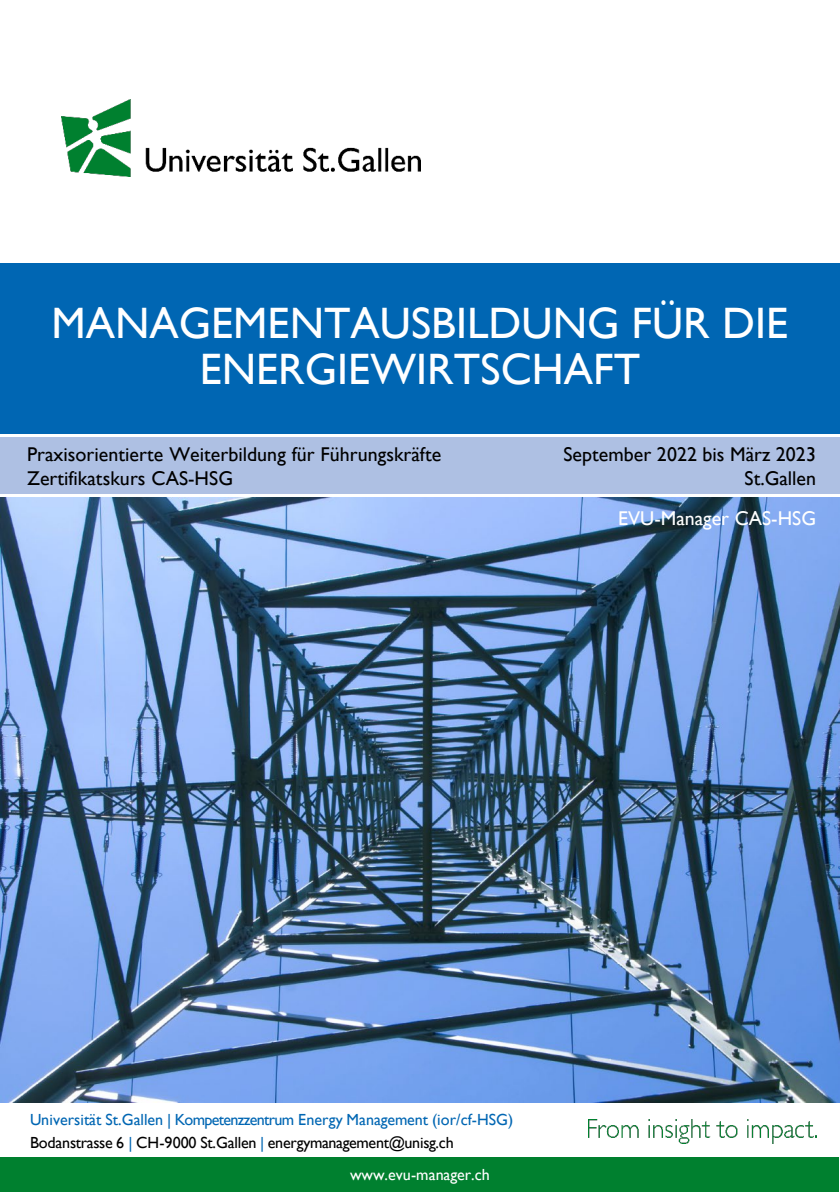
<style>
.page{position:relative;width:840px;height:1192px;background:#fff}
.page>*{position:absolute;margin:0;border:0;box-sizing:border-box;transform-origin:0 0}
.t1{font:44px/46px "Gill Sans";color:#fff;text-align:center}
.t2{font:20px "Gill Sans";letter-spacing:.005em;color:#000}
.t3{font:20px "Gill Sans";color:#fff}
.t4{font:16px "Gill Sans";letter-spacing:-.005em;color:#0066b3}
.t5{font:16px "Gill Sans";letter-spacing:-.015em;color:#000}
.t6{font:16px "Gill Sans";letter-spacing:-.005em;color:#fff}
.s1{color:#0066b3}
</style>
<div class="page">
<img style="left:62px;top:99px;width:358px;height:77px">
<img style="left:588px;top:1119px;width:228px;height:24px">
<div style="left:0;top:1157px;width:839px;height:34px;background:#00802f"></div>
<div style="left:0;top:437px;width:840px;height:57px;background:#aec0e3"></div>
<div style="left:0;top:263px;width:840px;height:170px;background:#0066b3"></div>
<img style="left:0;top:497px;width:840px;height:605px">
<p class="t1" style="left:52px;top:301px;width:738px">MANAGEMENTAUSBILDUNG FÜR DIE<br>ENERGIEWIRTSCHAFT</p>
<p class="t2" style="left:27px;top:442px;width:416px">Praxisorientierte Weiterbildung für Führungskräfte</p>
<p class="t2" style="left:27px;top:466px;width:208px">Zertifikatskurs CAS-HSG</p>
<p class="t2" style="left:563px;top:442px;width:254px">September 2022 bis März 2023</p>
<p class="t2" style="left:745px;top:466px;width:73px">St.Gallen</p>
<p class="t3" style="left:618px;top:506px;width:200px">EVU-Manager CAS-HSG</p>
<p class="t4" style="left:30px;top:1109px;width:485px">Universität St.Gallen | Kompetenzzentrum Energy Management (ior/cf-HSG)</p>
<p class="t5" style="left:30px;top:1132px;width:425px">Bodanstrasse 6 <span class="s1">|</span> CH-9000 St.Gallen <span class="s1">|</span> energymanagement@unisg.ch</p>
<p class="t6" style="left:350px;top:1165px;width:141px">www.evu-manager.ch</p>
</div>
